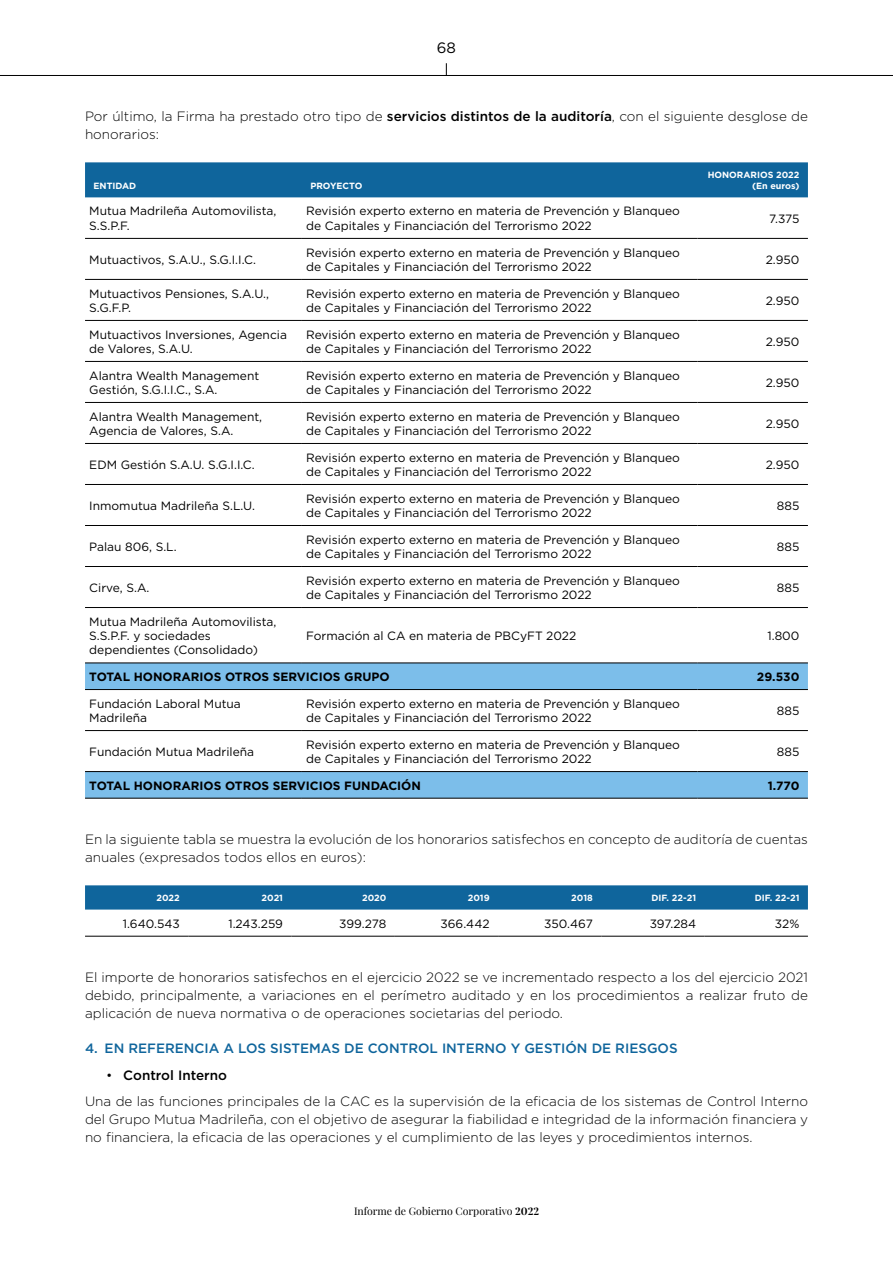
<style>
.page{position:relative;width:893px;height:1263px;background:#fff}
.page>*{position:absolute;margin:0;border:0;box-sizing:border-box;transform-origin:0 0}
.t1{font:15px "Gotham";color:#000}
.t2{font:300 13.5px/18px "Gotham";color:#000}
.t3{font:500 13.5px "Gotham";color:#0f659c}
.t4{font:12px/14.4px "Gotham";color:#000}
.t5{font:700 12px "Gotham";color:#000}
.t6{font:10.5px "Playfair Display";color:#000}
.t7{font:700 9px/10.8px "Gotham";color:#fff;text-align:right}
.s1{font-weight:500}
.s2{font-weight:700}
</style>
<div class="page">
<hr style="left:0;top:75px;width:893px;height:1px;background:#000">
<svg style="left:446px;top:63px;width:1px;height:12px"></svg>
<div style="left:85px;top:162px;width:723px;height:35px;background:#0f659c"></div>
<svg style="left:85px;top:664px;width:723px;height:134px"></svg>
<hr style="left:85px;top:279px;width:217px;height:1px;background:#000">
<hr style="left:302px;top:279px;width:395px;height:1px;background:#000">
<hr style="left:697px;top:279px;width:111px;height:1px;background:#000">
<hr style="left:85px;top:320px;width:217px;height:1px;background:#000">
<hr style="left:302px;top:320px;width:395px;height:1px;background:#000">
<hr style="left:697px;top:320px;width:111px;height:1px;background:#000">
<hr style="left:85px;top:361px;width:217px;height:1px;background:#000">
<hr style="left:302px;top:361px;width:395px;height:1px;background:#000">
<hr style="left:697px;top:361px;width:111px;height:1px;background:#000">
<hr style="left:85px;top:402px;width:217px;height:1px;background:#000">
<hr style="left:302px;top:402px;width:395px;height:1px;background:#000">
<hr style="left:697px;top:402px;width:111px;height:1px;background:#000">
<hr style="left:85px;top:443px;width:217px;height:1px;background:#000">
<hr style="left:302px;top:443px;width:395px;height:1px;background:#000">
<hr style="left:697px;top:443px;width:111px;height:1px;background:#000">
<hr style="left:85px;top:484px;width:217px;height:1px;background:#000">
<hr style="left:302px;top:484px;width:395px;height:1px;background:#000">
<hr style="left:697px;top:484px;width:111px;height:1px;background:#000">
<hr style="left:85px;top:525px;width:217px;height:1px;background:#000">
<hr style="left:302px;top:525px;width:395px;height:1px;background:#000">
<hr style="left:697px;top:525px;width:111px;height:1px;background:#000">
<hr style="left:85px;top:566px;width:217px;height:1px;background:#000">
<hr style="left:302px;top:566px;width:395px;height:1px;background:#000">
<hr style="left:697px;top:566px;width:111px;height:1px;background:#000">
<hr style="left:85px;top:607px;width:217px;height:1px;background:#000">
<hr style="left:302px;top:607px;width:395px;height:1px;background:#000">
<hr style="left:697px;top:607px;width:111px;height:1px;background:#000">
<hr style="left:85px;top:689px;width:217px;height:1px;background:#000">
<hr style="left:302px;top:689px;width:395px;height:1px;background:#000">
<hr style="left:697px;top:689px;width:111px;height:1px;background:#000">
<hr style="left:85px;top:730px;width:217px;height:1px;background:#000">
<hr style="left:302px;top:730px;width:395px;height:1px;background:#000">
<hr style="left:697px;top:730px;width:111px;height:1px;background:#000">
<hr style="left:85px;top:238px;width:217px;height:1px;background:#000">
<hr style="left:302px;top:238px;width:395px;height:1px;background:#000">
<hr style="left:697px;top:238px;width:111px;height:1px;background:#000">
<hr style="left:85px;top:771px;width:217px;height:1px;background:#000">
<hr style="left:302px;top:771px;width:395px;height:1px;background:#000">
<hr style="left:697px;top:771px;width:111px;height:1px;background:#000">
<hr style="left:85px;top:798px;width:217px;height:1px;background:#000">
<hr style="left:302px;top:798px;width:395px;height:1px;background:#000">
<hr style="left:697px;top:798px;width:111px;height:1px;background:#000">
<hr style="left:85px;top:663px;width:217px;height:1px;background:#000">
<hr style="left:302px;top:663px;width:395px;height:1px;background:#000">
<hr style="left:697px;top:663px;width:111px;height:1px;background:#000">
<div style="left:85px;top:885px;width:723px;height:24px;background:#0f659c"></div>
<hr style="left:85px;top:936px;width:103px;height:1px;background:#000">
<hr style="left:188px;top:936px;width:104px;height:1px;background:#000">
<hr style="left:292px;top:936px;width:103px;height:1px;background:#000">
<hr style="left:395px;top:936px;width:103px;height:1px;background:#000">
<hr style="left:498px;top:936px;width:103px;height:1px;background:#000">
<hr style="left:601px;top:936px;width:104px;height:1px;background:#000">
<hr style="left:705px;top:936px;width:103px;height:1px;background:#000">
<p class="t1" style="left:437px;top:38px;width:21px">68</p>
<p class="t2" style="left:85px;top:107px;width:724px">Por último, la Firma ha prestado otro tipo de <span class="s1">servicios distintos de la auditoría</span>, con el siguiente desglose de honorarios:</p>
<p class="t7" style="left:94px;top:180px;width:44px">ENTIDAD</p>
<p class="t7" style="left:310px;top:180px;width:53px">PROYECTO</p>
<p class="t7" style="left:708px;top:169px;width:93px">HONORARIOS 2022 (En euros)</p>
<p class="t4" style="left:89px;top:204px;width:189px">Mutua Madrileña Automovilista,<br>S.S.P.F.</p>
<p class="t4" style="left:306px;top:204px;width:375px">Revisión experto externo en materia de Prevención y Blanqueo de Capitales y Financiación del Terrorismo 2022</p>
<p class="t4" style="left:769px;top:211px;width:32px">7.375</p>
<p class="t4" style="left:89px;top:252px;width:168px">Mutuactivos, S.A.U., S.G.I.I.C.</p>
<p class="t4" style="left:306px;top:245px;width:375px">Revisión experto externo en materia de Prevención y Blanqueo de Capitales y Financiación del Terrorismo 2022</p>
<p class="t4" style="left:766px;top:252px;width:35px">2.950</p>
<p class="t4" style="left:89px;top:286px;width:181px">Mutuactivos Pensiones, S.A.U.,<br>S.G.F.P.</p>
<p class="t4" style="left:306px;top:286px;width:375px">Revisión experto externo en materia de Prevención y Blanqueo de Capitales y Financiación del Terrorismo 2022</p>
<p class="t4" style="left:766px;top:293px;width:35px">2.950</p>
<p class="t4" style="left:89px;top:327px;width:199px">Mutuactivos Inversiones, Agencia de Valores, S.A.U.</p>
<p class="t4" style="left:306px;top:327px;width:375px">Revisión experto externo en materia de Prevención y Blanqueo de Capitales y Financiación del Terrorismo 2022</p>
<p class="t4" style="left:766px;top:334px;width:35px">2.950</p>
<p class="t4" style="left:89px;top:368px;width:171px">Alantra Wealth Management<br>Gestión, S.G.I.I.C., S.A.</p>
<p class="t4" style="left:306px;top:368px;width:375px">Revisión experto externo en materia de Prevención y Blanqueo de Capitales y Financiación del Terrorismo 2022</p>
<p class="t4" style="left:766px;top:375px;width:35px">2.950</p>
<p class="t4" style="left:89px;top:409px;width:174px">Alantra Wealth Management,<br>Agencia de Valores, S.A.</p>
<p class="t4" style="left:306px;top:409px;width:375px">Revisión experto externo en materia de Prevención y Blanqueo de Capitales y Financiación del Terrorismo 2022</p>
<p class="t4" style="left:766px;top:416px;width:35px">2.950</p>
<p class="t4" style="left:89px;top:457px;width:167px">EDM Gestión S.A.U. S.G.I.I.C.</p>
<p class="t4" style="left:306px;top:450px;width:375px">Revisión experto externo en materia de Prevención y Blanqueo de Capitales y Financiación del Terrorismo 2022</p>
<p class="t4" style="left:766px;top:457px;width:35px">2.950</p>
<p class="t4" style="left:89px;top:498px;width:167px">Inmomutua Madrileña S.L.U.</p>
<p class="t4" style="left:306px;top:491px;width:375px">Revisión experto externo en materia de Prevención y Blanqueo de Capitales y Financiación del Terrorismo 2022</p>
<p class="t4" style="left:777px;top:498px;width:24px">885</p>
<p class="t4" style="left:89px;top:539px;width:89px">Palau 806, S.L.</p>
<p class="t4" style="left:306px;top:532px;width:375px">Revisión experto externo en materia de Prevención y Blanqueo de Capitales y Financiación del Terrorismo 2022</p>
<p class="t4" style="left:777px;top:539px;width:24px">885</p>
<p class="t4" style="left:89px;top:580px;width:62px">Cirve, S.A.</p>
<p class="t4" style="left:306px;top:573px;width:375px">Revisión experto externo en materia de Prevención y Blanqueo de Capitales y Financiación del Terrorismo 2022</p>
<p class="t4" style="left:777px;top:580px;width:24px">885</p>
<p class="t4" style="left:89px;top:614px;width:189px">Mutua Madrileña Automovilista,<br>S.S.P.F. y sociedades dependientes (Consolidado)</p>
<p class="t4" style="left:306px;top:628px;width:272px">Formación al CA en materia de PBCyFT 2022</p>
<p class="t4" style="left:767px;top:628px;width:33px">1.800</p>
<p class="t5" style="left:89px;top:669px;width:302px">TOTAL HONORARIOS OTROS SERVICIOS GRUPO</p>
<p class="t5" style="left:757px;top:669px;width:44px">29.530</p>
<p class="t4" style="left:89px;top:696px;width:153px">Fundación Laboral Mutua<br>Madrileña</p>
<p class="t4" style="left:306px;top:696px;width:375px">Revisión experto externo en materia de Prevención y Blanqueo de Capitales y Financiación del Terrorismo 2022</p>
<p class="t4" style="left:777px;top:703px;width:24px">885</p>
<p class="t4" style="left:89px;top:744px;width:166px">Fundación Mutua Madrileña</p>
<p class="t4" style="left:306px;top:737px;width:375px">Revisión experto externo en materia de Prevención y Blanqueo de Capitales y Financiación del Terrorismo 2022</p>
<p class="t4" style="left:777px;top:744px;width:24px">885</p>
<p class="t5" style="left:89px;top:777px;width:333px">TOTAL HONORARIOS OTROS SERVICIOS FUNDACIÓN</p>
<p class="t5" style="left:768px;top:777px;width:33px">1.770</p>
<p class="t2" style="left:85px;top:830px;width:724px">En la siguiente tabla se muestra la evolución de los honorarios satisfechos en concepto de auditoría de cuentas anuales (expresados todos ellos en euros):</p>
<p class="t7" style="left:156px;top:892px;width:25px">2022</p>
<p class="t7" style="left:262px;top:892px;width:23px">2021</p>
<p class="t7" style="left:362px;top:892px;width:26px">2020</p>
<p class="t7" style="left:468px;top:892px;width:23px">2019</p>
<p class="t7" style="left:571px;top:892px;width:23px">2018</p>
<p class="t7" style="left:651px;top:892px;width:46px">DIF. 22-21</p>
<p class="t7" style="left:755px;top:892px;width:46px">DIF. 22-21</p>
<p class="t4" style="left:123px;top:916px;width:59px">1.640.543</p>
<p class="t4" style="left:228px;top:916px;width:56px">1.243.259</p>
<p class="t4" style="left:339px;top:916px;width:49px">399.278</p>
<p class="t4" style="left:440px;top:916px;width:51px">366.442</p>
<p class="t4" style="left:544px;top:916px;width:50px">350.467</p>
<p class="t4" style="left:650px;top:916px;width:48px">397.284</p>
<p class="t4" style="left:775px;top:916px;width:26px">32%</p>
<p class="t2" style="left:85px;top:968px;width:724px;text-align:justify">El importe de honorarios satisfechos en el ejercicio 2022 se ve incrementado respecto a los del ejercicio 2021 debido, principalmente, a variaciones en el perímetro auditado y en los procedimientos a realizar fruto de aplicación de nueva normativa o de operaciones societarias del periodo.</p>
<p class="t3" style="left:85px;top:1040px;width:594px">4. EN REFERENCIA A LOS SISTEMAS DE CONTROL INTERNO Y GESTIÓN DE RIESGOS</p>
<p class="t2" style="left:85px;top:1061px;width:724px;line-height:26.5px;text-indent:21px">• <span class="s1">Control Interno<br></span>Una de las funciones principales de la CAC es la supervisión de la eficacia de los sistemas de Control Interno</p>
<p class="t2" style="left:85px;top:1110px;width:724px">del Grupo Mutua Madrileña, con el objetivo de asegurar la fiabilidad e integridad de la información financiera y no financiera, la eficacia de las operaciones y el cumplimiento de las leyes y procedimientos internos.</p>
<p class="t6" style="left:354px;top:1202px;width:187px">Informe de Gobierno Corporativo <span class="s2">2022</span></p>
</div>
